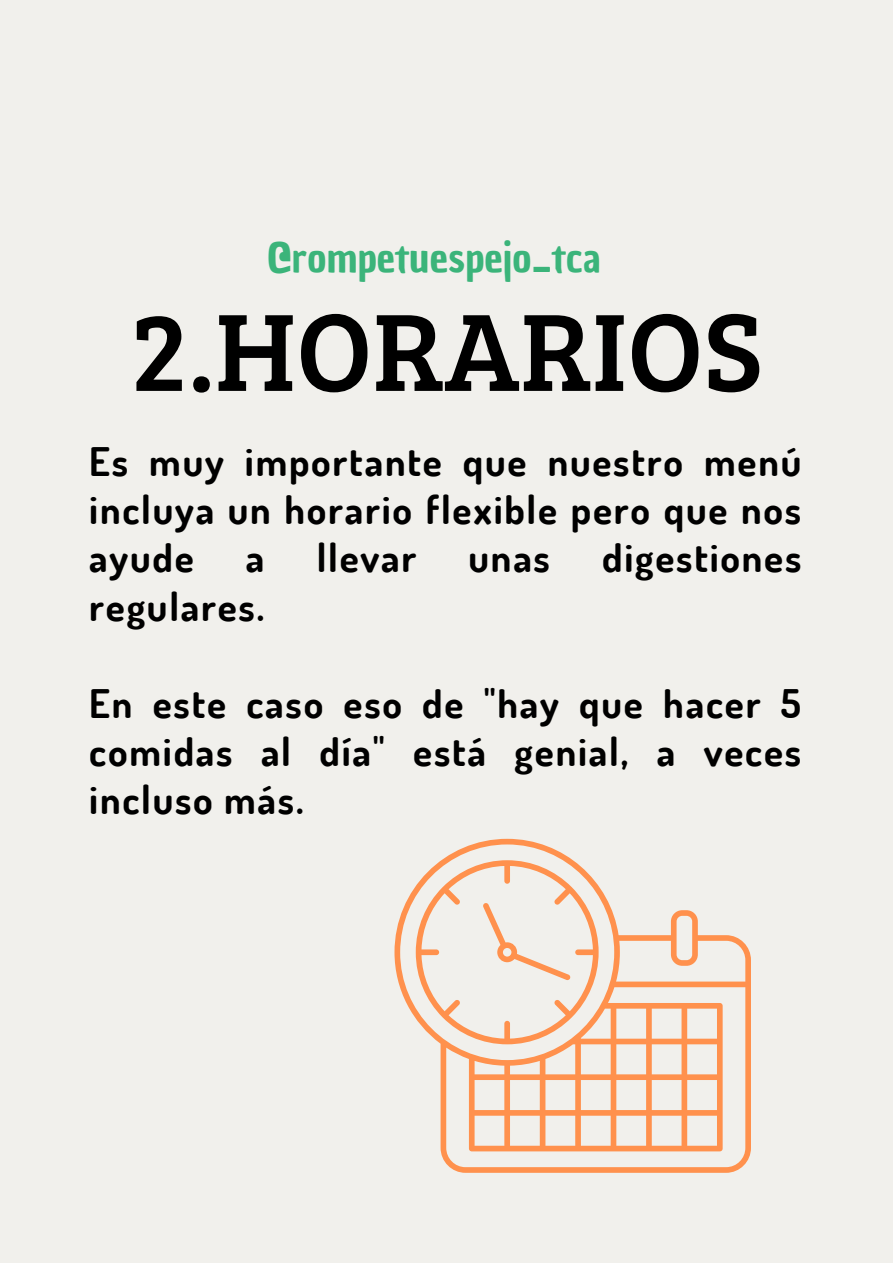
<style>
.page{position:relative;width:893px;height:1264px;background:#fff}
.page>*{position:absolute;margin:0;border:0;box-sizing:border-box;transform-origin:0 0}
.t1{font:113.7px "Bree Serif";letter-spacing:.005em;color:#000}
.t2{font:41.4px "Chau Philomene One";color:#3bb47a}
.t3{font:700 39.3px/48.3px "Dosis";letter-spacing:.045em;color:#000;text-align:justify}
</style>
<div class="page">
<div style="left:0;top:0;width:892px;height:1262px;background:#f1f0ec"></div>
<svg style="left:394px;top:838px;width:357px;height:334px"></svg>
<p class="t2" style="left:267px;top:229px;width:335px">@rompetuespejo_tca</p>
<h1 class="t1" style="left:130px;top:268px;width:634px">2.HORARIOS</h1>
<p class="t3" style="left:89px;top:436px;width:713px">Es muy importante que nuestro menú incluya un horario flexible pero que nos ayude</p>
<p class="t3" style="left:246px;top:533px;width:20px">a</p>
<p class="t3" style="left:317px;top:533px;width:101px">llevar</p>
<p class="t3" style="left:468px;top:533px;width:83px">unas</p>
<p class="t3" style="left:602px;top:533px;width:201px">digestiones</p>
<p class="t3" style="left:89px;top:581px;width:176px">regulares.</p>
<p class="t3" style="left:89px;top:678px;width:713px">En este caso eso de "hay que hacer 5 comidas al día" está genial, a veces incluso más.</p>
</div>
